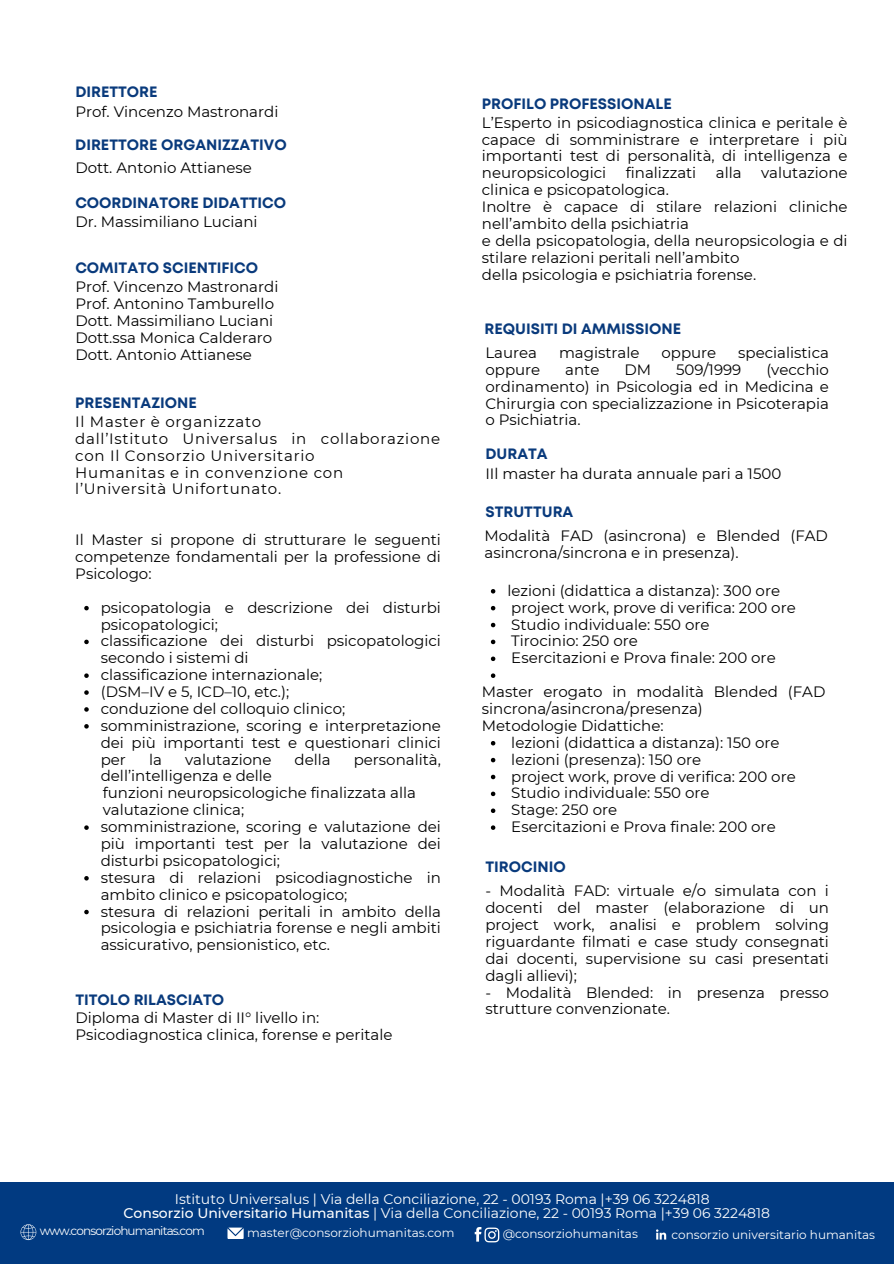
<style>
.page{position:relative;width:894px;height:1264px;background:#fff}
.page>*{position:absolute;margin:0;border:0;box-sizing:border-box;transform-origin:0 0}
.t1{font:15px/16.8px "Montserrat";color:#000}
.t2{font:700 15px "Mont";color:#093a7c}
.t3{font:15px/16.8px "Montserrat";letter-spacing:.05em;color:#000}
.t4{font:13.95px "Montserrat";color:#fff}
.t5{font:12px "Montserrat";color:#fff}
.t6{font:12px "Montserrat";letter-spacing:-.07em;color:#fff}
.s1{font-weight:500}
</style>
<div class="page">
<div style="left:0;top:1182px;width:893px;height:81px;background:#013a81"></div>
<svg style="left:21px;top:1224px;width:15px;height:15px"></svg>
<svg style="left:654px;top:1227px;width:14px;height:14px"></svg>
<svg style="left:655px;top:1229px;width:11px;height:10px"></svg>
<svg style="left:227px;top:1227px;width:16px;height:11px"></svg>
<svg style="left:474px;top:1227px;width:25px;height:15px"></svg>
<svg style="left:84px;top:606px;width:5px;height:4px"></svg>
<svg style="left:84px;top:639px;width:5px;height:5px"></svg>
<svg style="left:84px;top:673px;width:5px;height:5px"></svg>
<svg style="left:84px;top:690px;width:5px;height:4px"></svg>
<svg style="left:84px;top:707px;width:5px;height:4px"></svg>
<svg style="left:84px;top:724px;width:5px;height:4px"></svg>
<svg style="left:84px;top:825px;width:5px;height:4px"></svg>
<svg style="left:84px;top:876px;width:5px;height:4px"></svg>
<svg style="left:84px;top:909px;width:5px;height:5px"></svg>
<svg style="left:490px;top:589px;width:5px;height:4px"></svg>
<svg style="left:490px;top:606px;width:5px;height:4px"></svg>
<svg style="left:490px;top:622px;width:5px;height:5px"></svg>
<svg style="left:490px;top:639px;width:5px;height:5px"></svg>
<svg style="left:490px;top:656px;width:5px;height:5px"></svg>
<svg style="left:490px;top:673px;width:5px;height:5px"></svg>
<svg style="left:490px;top:741px;width:5px;height:4px"></svg>
<svg style="left:490px;top:757px;width:5px;height:5px"></svg>
<svg style="left:490px;top:774px;width:5px;height:5px"></svg>
<svg style="left:490px;top:791px;width:5px;height:5px"></svg>
<svg style="left:490px;top:808px;width:5px;height:5px"></svg>
<svg style="left:490px;top:825px;width:5px;height:4px"></svg>
<h1 class="t2" style="left:75px;top:87px;width:84px">DIRETTORE</h1>
<h1 class="t1" style="left:75px;top:103px;width:204px">Prof. Vincenzo Mastronardi</h1>
<h1 class="t2" style="left:75px;top:139px;width:213px">DIRETTORE ORGANIZZATIVO</h1>
<h2 class="t1" style="left:75px;top:159px;width:178px">Dott. Antonio Attianese</h2>
<p class="t2" style="left:75px;top:197px;width:212px">COORDINATORE DIDATTICO</p>
<p class="t1" style="left:75px;top:213px;width:184px">Dr. Massimiliano Luciani</p>
<h2 class="t2" style="left:75px;top:262px;width:184px">COMITATO SCIENTIFICO</h2>
<p class="t1" style="left:75px;top:278px;width:204px">Prof. Vincenzo Mastronardi<br>Prof. Antonino Tamburello<br>Dott. Massimiliano Luciani<br>Dott.ssa Monica Calderaro<br>Dott. Antonio Attianese</p>
<p class="t2" style="left:75px;top:397px;width:123px">PRESENTAZIONE</p>
<h2 class="t3" style="left:75px;top:413px;width:366px">Il Master è organizzato<br>dall’Istituto Universalus in collaborazione con Il Consorzio Universitario<br>Humanitas e in convenzione con<br>l’Università Unifortunato.</h2>
<h1 class="t1" style="left:75px;top:531px;width:367px;text-align:justify">Il Master si propone di strutturare le seguenti competenze fondamentali per la professione di Psicologo:</h1>
<h2 class="t1" style="left:101px;top:599px;width:341px">psicopatologia e descrizione dei disturbi psicopatologici;</h2>
<h2 class="t1" style="left:101px;top:632px;width:341px">classificazione dei disturbi psicopatologici secondo i sistemi di</h2>
<p class="t1" style="left:101px;top:666px;width:223px">classificazione internazionale;</p>
<p class="t1" style="left:101px;top:683px;width:190px">(DSM–IV e 5, ICD–10, etc.);</p>
<p class="t1" style="left:101px;top:700px;width:246px">conduzione del colloquio clinico;</p>
<p class="t1" style="left:101px;top:717px;width:341px;text-align:justify">somministrazione, scoring e interpretazione dei più importanti test e questionari clinici per</p>
<p class="t1" style="left:149px;top:750px;width:14px">la</p>
<p class="t1" style="left:185px;top:750px;width:88px">valutazione</p>
<p class="t1" style="left:294px;top:750px;width:38px">della</p>
<p class="t1" style="left:353px;top:750px;width:89px">personalità,</p>
<p class="t1" style="left:101px;top:767px;width:173px">dell’intelligenza e delle</p>
<p class="t1" style="left:103px;top:784px;width:314px">funzioni neuropsicologiche finalizzata alla valutazione clinica;</p>
<p class="t1" style="left:101px;top:818px;width:341px;text-align:justify">somministrazione, scoring e valutazione dei più importanti test per la valutazione dei disturbi psicopatologici;</p>
<h2 class="t1" style="left:101px;top:869px;width:341px">stesura di relazioni psicodiagnostiche in ambito clinico e psicopatologico;</h2>
<p class="t1" style="left:101px;top:902px;width:341px;text-align:justify">stesura di relazioni peritali in ambito della psicologia e psichiatria forense e negli ambiti assicurativo, pensionistico, etc.</p>
<h1 class="t2" style="left:75px;top:994px;width:150px">TITOLO RILASCIATO</h1>
<h2 class="t1" style="left:75px;top:1009px;width:318px">Diploma di Master di II° livello in:<br>Psicodiagnostica clinica, forense e peritale</h2>
<p class="t2" style="left:481px;top:98px;width:191px">PROFILO PROFESSIONALE</p>
<p class="t1" style="left:481px;top:114px;width:367px;text-align:justify">L’Esperto in psicodiagnostica clinica e peritale è capace di somministrare e interpretare i più importanti test di personalità, di intelligenza e neuropsicologici</p>
<p class="t1" style="left:625px;top:164px;width:72px">finalizzati</p>
<p class="t1" style="left:715px;top:164px;width:27px">alla</p>
<p class="t1" style="left:761px;top:164px;width:88px">valutazione</p>
<p class="t1" style="left:481px;top:181px;width:367px">clinica e psicopatologica.<br>Inoltre è capace di stilare relazioni cliniche nell’ambito della psichiatria<br>e della psicopatologia, della neuropsicologia e di stilare relazioni peritali nell’ambito<br>della psicologia e psichiatria forense.</p>
<h1 class="t2" style="left:484px;top:323px;width:198px">REQUISITI DI AMMISSIONE</h1>
<h2 class="t1" style="left:485px;top:344px;width:53px">Laurea</h2>
<h2 class="t1" style="left:559px;top:344px;width:82px">magistrale</h2>
<h2 class="t1" style="left:661px;top:344px;width:56px">oppure</h2>
<h2 class="t1" style="left:738px;top:344px;width:92px">specialistica</h2>
<h2 class="t1" style="left:485px;top:361px;width:56px">oppure</h2>
<h2 class="t1" style="left:565px;top:361px;width:36px">ante</h2>
<h2 class="t1" style="left:624px;top:361px;width:28px">DM</h2>
<h2 class="t1" style="left:675px;top:361px;width:67px">509/1999</h2>
<h2 class="t1" style="left:485px;top:361px;width:345px;text-align:justify;text-indent:281px">(vecchio ordinamento) in Psicologia ed in Medicina e Chirurgia con specializzazione in Psicoterapia o Psichiatria.</h2>
<h1 class="t2" style="left:485px;top:448px;width:64px">DURATA</h1>
<h2 class="t1" style="left:485px;top:465px;width:297px">IIl master ha durata annuale pari a 1500</h2>
<p class="t2" style="left:485px;top:506px;width:89px">STRUTTURA</p>
<p class="t1" style="left:484px;top:527px;width:345px">Modalità FAD (asincrona) e Blended (FAD asincrona/sincrona e in presenza).</p>
<p class="t1" style="left:507px;top:582px;width:274px">lezioni (didattica a distanza): 300 ore</p>
<p class="t1" style="left:511px;top:599px;width:286px">project work, prove di verifica: 200 ore</p>
<p class="t1" style="left:511px;top:615px;width:200px">Studio individuale: 550 ore</p>
<p class="t1" style="left:511px;top:632px;width:128px">Tirocinio: 250 ore</p>
<p class="t1" style="left:511px;top:649px;width:266px">Esercitazioni e Prova finale: 200 ore</p>
<p class="t1" style="left:481px;top:683px;width:345px">Master erogato in modalità Blended (FAD sincrona/asincrona/presenza)<br>Metodologie Didattiche:</p>
<h1 class="t1" style="left:511px;top:734px;width:270px">lezioni (didattica a distanza): 150 ore</h1>
<h2 class="t1" style="left:511px;top:750px;width:191px">lezioni (presenza): 150 ore</h2>
<p class="t1" style="left:511px;top:767px;width:286px">project work, prove di verifica: 200 ore</p>
<h2 class="t1" style="left:511px;top:784px;width:200px">Studio individuale: 550 ore</h2>
<h2 class="t1" style="left:511px;top:801px;width:107px">Stage: 250 ore</h2>
<p class="t1" style="left:511px;top:818px;width:266px">Esercitazioni e Prova finale: 200 ore</p>
<h1 class="t2" style="left:485px;top:861px;width:82px">TIROCINIO</h1>
<h2 class="t1" style="left:485px;top:882px;width:345px;text-align:justify">- Modalità FAD: virtuale e/o simulata con i docenti del master (elaborazione di un project work, analisi e problem solving riguardante filmati e case study consegnati dai docenti, supervisione su casi presentati dagli allievi);</h2>
<h2 class="t1" style="left:485px;top:983px;width:345px">- Modalità Blended: in presenza presso strutture convenzionate.</h2>
<p class="t4" style="left:175px;top:1190px;width:536px">Istituto Universalus | Via della Conciliazione, 22 - 00193 Roma |+39 06 3224818</p>
<h2 class="t4" style="left:123px;top:1204px;width:647px"><span class="s1">Consorzio Universitario Humanitas</span> | Via della Conciliazione, 22 - 00193 Roma |+39 06 3224818</h2>
<h1 class="t6" style="left:40px;top:1223px;width:167px">www.consorziohumanitas.com</h1>
<h2 class="t5" style="left:247px;top:1225px;width:209px">master@consorziohumanitas.com</h2>
<h2 class="t5" style="left:502px;top:1226px;width:137px">@consorziohumanitas</h2>
<h1 class="t5" style="left:671px;top:1226px;width:205px">consorzio universitario humanitas</h1>
</div>
